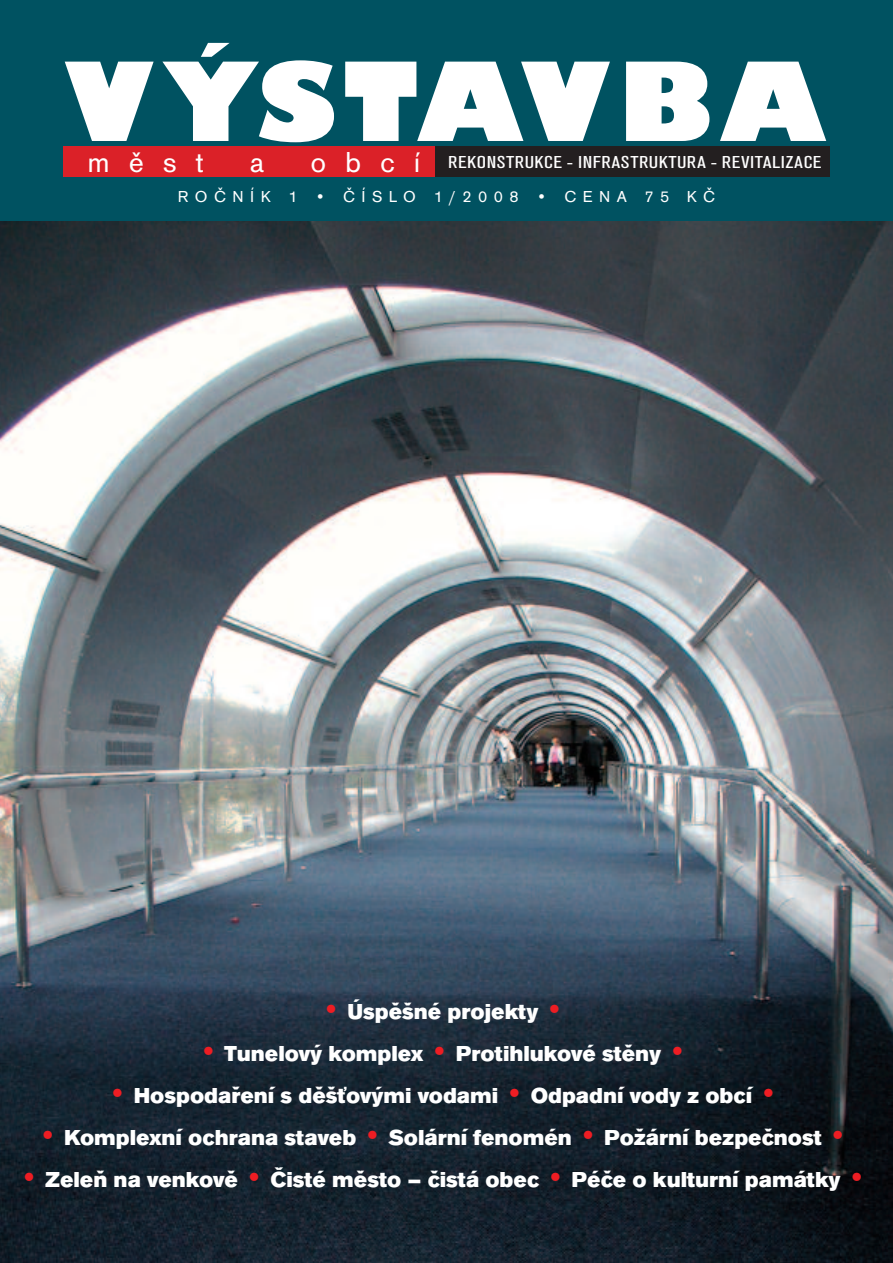
<style>
.page{position:relative;width:893px;height:1263px;background:#fff}
.page>*{position:absolute;margin:0;border:0;box-sizing:border-box;transform-origin:0 0}
.t1{font:800 106.5px "Gill Sans";letter-spacing:.07em;color:#fff}
.t2{font:30px "Accius TCE";letter-spacing:.635em;color:#fff}
.t3{font:900 22.5px "Accius TCE";color:#fff}
.t4{font:condensed 18px "Accius TCE";letter-spacing:.02em;color:#fff;scale:1.25 1}
.t5{font:16.5px "Accius TCE";letter-spacing:.39em;color:#fff}
.s1{font-size:30px;color:#ee1d23}
</style>
<div class="page">
<img style="left:0;top:221px;width:893px;height:1042px">
<div style="left:0;top:0;width:893px;height:221px;background:#005261"></div>
<div style="left:64px;top:147px;width:371px;height:30px;background:#db2128"></div>
<div style="left:435px;top:147px;width:394px;height:30px;background:#231f20"></div>
<h1 class="t1" style="left:64px;top:42px;width:764px">VÝSTAVBA</h1>
<h2 class="t2" style="left:88px;top:144px;width:118px">měst</h2>
<h2 class="t2" style="left:250px;top:144px;width:16px">a</h2>
<h2 class="t2" style="left:310px;top:144px;width:17px">o</h2>
<h2 class="t2" style="left:345px;top:144px;width:77px">bcí</h2>
<p class="t4" style="left:448px;top:152px;width:300px">REKONSTRUKCE - INFRASTRUKTURA - REVITALIZACE</p>
<p class="t5" style="left:178px;top:187px;width:539px">ROČNÍK 1 • ČÍSLO 1/2008 • CENA 75 KČ</p>
<p class="t3" style="left:321px;top:998px;width:245px"><span class="s1">•</span> Úspěšné projekty <span class="s1">•</span></p>
<p class="t3" style="left:198px;top:1040px;width:491px"><span class="s1">•</span> Tunelový komplex <span class="s1">•</span> Protihlukové stěny <span class="s1">•</span></p>
<p class="t3" style="left:107px;top:1082px;width:672px"><span class="s1">•</span> Hospodaření s děšťovými vodami <span class="s1">•</span> Odpadní vody z obcí <span class="s1">•</span></p>
<p class="t3" style="left:38px;top:1124px;width:812px"><span class="s1">•</span> Komplexní ochrana staveb <span class="s1">•</span> Solární fenomén <span class="s1">•</span> Požární bezpečnost <span class="s1">•</span></p>
<p class="t3" style="left:19px;top:1166px;width:849px"><span class="s1">•</span> Zeleň na venkově <span class="s1">•</span> Čisté město – čistá obec <span class="s1">•</span> Péče o kulturní památky <span class="s1">•</span></p>
</div>
